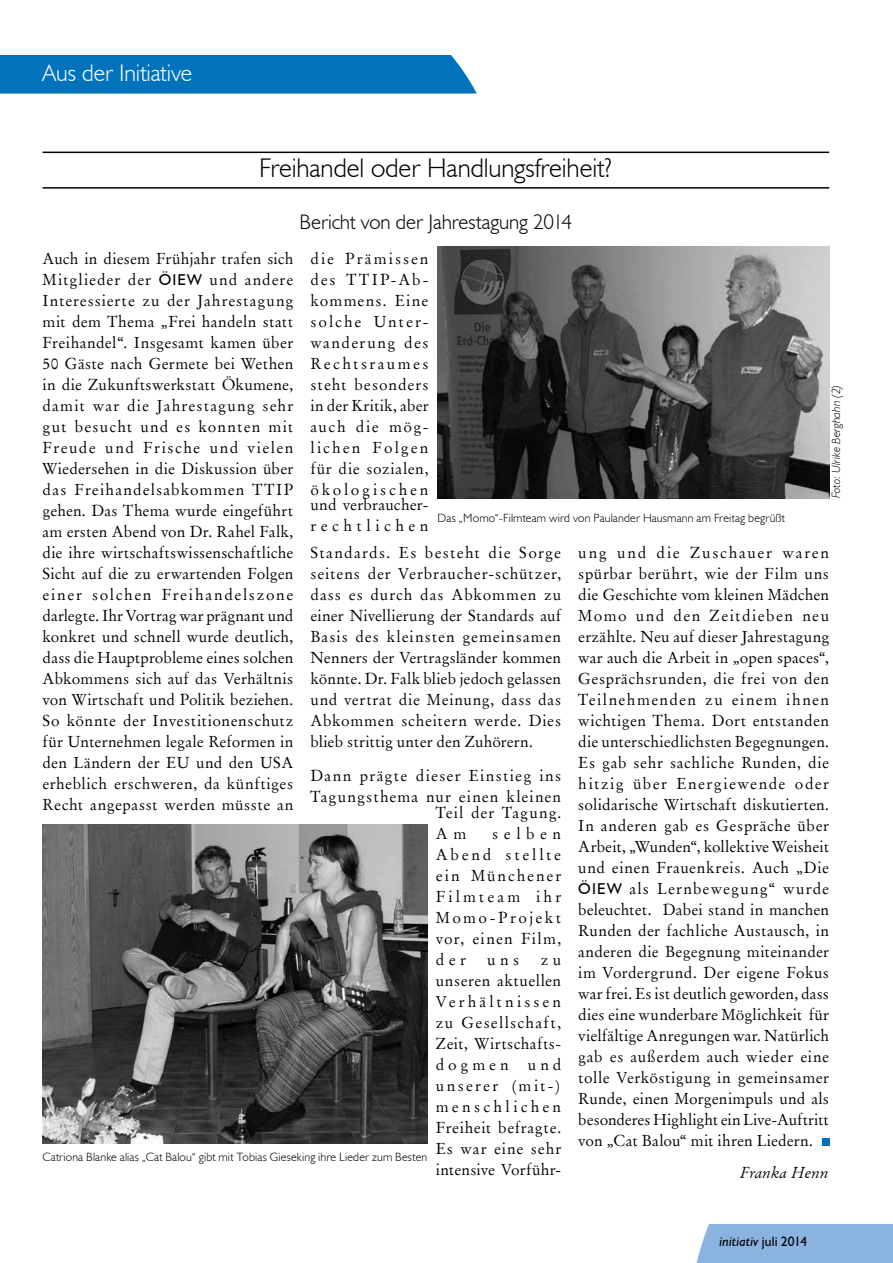
<style>
.page{position:relative;width:893px;height:1263px;background:#fff}
.page>*{position:absolute;margin:0;border:0;box-sizing:border-box;transform-origin:0 0}
.t1{font:300 27px "Humanist 521 BT";letter-spacing:-.005em;color:#000}
.t2{font:300 24px "Humanist 521 BT";letter-spacing:-.005em;color:#fff}
.t3{font:300 21px "Humanist 521 BT";letter-spacing:-.005em;color:#000}
.t4{font:15.75px/21px "Original Garamond BT";letter-spacing:.045em;color:#000;text-align:justify}
.t5{font:15.75px/21px "Original Garamond BT";letter-spacing:.07em;color:#000}
.t6{font:italic 15.75px "Original Garamond BT";letter-spacing:.01em;color:#000}
.t7{font:italic 13.5px "Humanist 521 BT";letter-spacing:.005em;color:#000}
.t8{font:300 12px "Humanist 521 BT";letter-spacing:.015em;color:#000}
.t9{font:italic 300 12px "Humanist 521 BT";letter-spacing:.01em;color:#000}
.s1{font-family:"Humanist 521 BT"}
.s2{font-style:normal}
</style>
<div class="page">
<div style="left:696px;top:1225px;width:197px;height:38px;background:#8ab3e0"></div>
<div style="left:0;top:55px;width:477px;height:39px;background:#0073bc"></div>
<div style="left:822px;top:1139px;width:7px;height:7px;background:#0073bc"></div>
<hr style="left:43px;top:187px;width:786px;height:2px;background:#000">
<hr style="left:43px;top:152px;width:786px;height:1px;background:#000">
<img style="left:43px;top:825px;width:384px;height:319px">
<img style="left:438px;top:247px;width:391px;height:251px">
<h2 class="t2" style="left:43px;top:58px;width:151px">Aus der Initiative</h2>
<h1 class="t1" style="left:259px;top:152px;width:355px">Freihandel oder Handlungsfreiheit?</h1>
<h3 class="t3" style="left:300px;top:209px;width:274px">Bericht von der Jahrestagung 2014</h3>
<p class="t4" style="left:43px;top:248px;width:252px">Auch in diesem Frühjahr trafen sich Mitglieder der <span class="s1">ÖIEW</span> und andere Interessierte zu der Jahrestagung mit dem Thema „Frei handeln statt Freihandel“. Insgesamt kamen über 50 Gäste nach Germete bei Wethen in die Zukunftswerkstatt Ökumene, damit war die Jahrestagung sehr gut besucht und es konnten mit Freude und Frische und vielen Wiedersehen in die Diskussion über das Freihandelsabkommen TTIP gehen. Das Thema wurde eingeführt am ersten Abend von Dr. Rahel Falk, die ihre wirtschaftswissenschaftliche Sicht auf die zu erwartenden Folgen einer solchen Freihandelszone darlegte. Ihr Vortrag war prägnant und konkret und schnell wurde deutlich, dass die Hauptprobleme eines solchen Abkommens sich auf das Verhältnis von Wirtschaft und Politik beziehen.<br>So könnte der Investitionenschutz für Unternehmen legale Reformen in den Ländern der EU und den USA erheblich erschweren, da künftiges Recht angepasst werden müsste an</p>
<p class="t4" style="left:310px;top:248px;width:120px">die Prämissen des TTIP-Ab&shy;kommens. Eine solche Unter&shy;wanderung des Rechtsraumes steht besonders in der Kritik, aber auch die mög&shy;lichen Folgen für die sozialen, ökologischen</p>
<p class="t9" style="left:829px;top:498px;width:115px;rotate:-90deg">Foto: Ulrike Berghahn (2)</p>
<p class="t4" style="left:310px;top:494px;width:120px">und verbraucher&shy;rechtlichen</p>
<p class="t8" style="left:438px;top:511px;width:349px">Das „Momo“-Filmteam wird von Paulander Hausmann am Freitag begrüßt</p>
<p class="t4" style="left:310px;top:542px;width:252px">Standards. Es besteht die Sorge seitens der Verbraucher-schützer, dass es durch das Abkommen zu einer Nivellierung der Standards auf Basis des kleinsten gemeinsamen Nenners der Vertragsländer kommen könnte. Dr. Falk blieb jedoch gelassen und vertrat die Meinung, dass das Abkommen scheitern werde. Dies blieb strittig unter den Zuhörern.</p>
<p class="t5" style="left:310px;top:765px;width:252px">Dann prägte dieser Einstieg ins<br>Tagungsthema nur einen kleinen</p>
<p class="t4" style="left:436px;top:802px;width:127px">Teil der Tagung.<br>A m</p>
<p class="t4" style="left:578px;top:542px;width:252px">ung und die Zuschauer waren spürbar berührt, wie der Film uns die Geschichte vom kleinen Mädchen Momo und den Zeitdieben neu erzählte. Neu auf dieser Jahrestagung war auch die Arbeit in „open spaces“, Gesprächsrunden, die frei von den Teilnehmenden zu einem ihnen wichtigen Thema. Dort entstanden die unterschiedlichsten Begegnungen.<br>Es gab sehr sachliche Runden, die hitzig über Energiewende oder solidarische Wirtschaft diskutierten.<br>In anderen gab es Gespräche über Arbeit, „Wunden“, kollektive Weisheit und einen Frauenkreis. Auch „Die <span class="s1">ÖIEW</span> als Lernbewegung“ wurde beleuchtet. Dabei stand in manchen Runden der fachliche Austausch, in anderen die Begegnung miteinander im Vordergrund. Der eigene Fokus war frei. Es ist deutlich geworden, dass dies eine wunderbare Möglichkeit für vielfältige Anregungen war. Natürlich gab es außerdem auch wieder eine tolle Verköstigung in gemeinsamer Runde, einen Morgenimpuls und als besonderes Highlight ein Live-Auftritt von „Cat Balou“ mit ihren Liedern.</p>
<p class="t6" style="left:740px;top:1162px;width:90px">Franka Henn</p>
<p class="t4" style="left:436px;top:823px;width:127px;text-indent:56px">selben Abend stellte ein Münchener Filmteam ihr Momo-Projekt vor, einen Film, der</p>
<p class="t4" style="left:436px;top:949px;width:127px;text-indent:105px">z u unseren aktuellen Verhältnissen zu Gesellschaft, Zeit, Wirtschafts&shy;dogmen und unserer (mit-) menschlichen Freiheit befragte.<br>Es war eine sehr intensive Vorführ-</p>
<p class="t4" style="left:487px;top:949px;width:34px">uns</p>
<p class="t8" style="left:43px;top:1149px;width:386px">Catriona Blanke alias „Cat Balou“ gibt mit Tobias Gieseking ihre Lieder zum Besten</p>
<p class="t7" style="left:719px;top:1233px;width:89px">initiativ <span class="s2">juli 2014</span></p>
</div>
